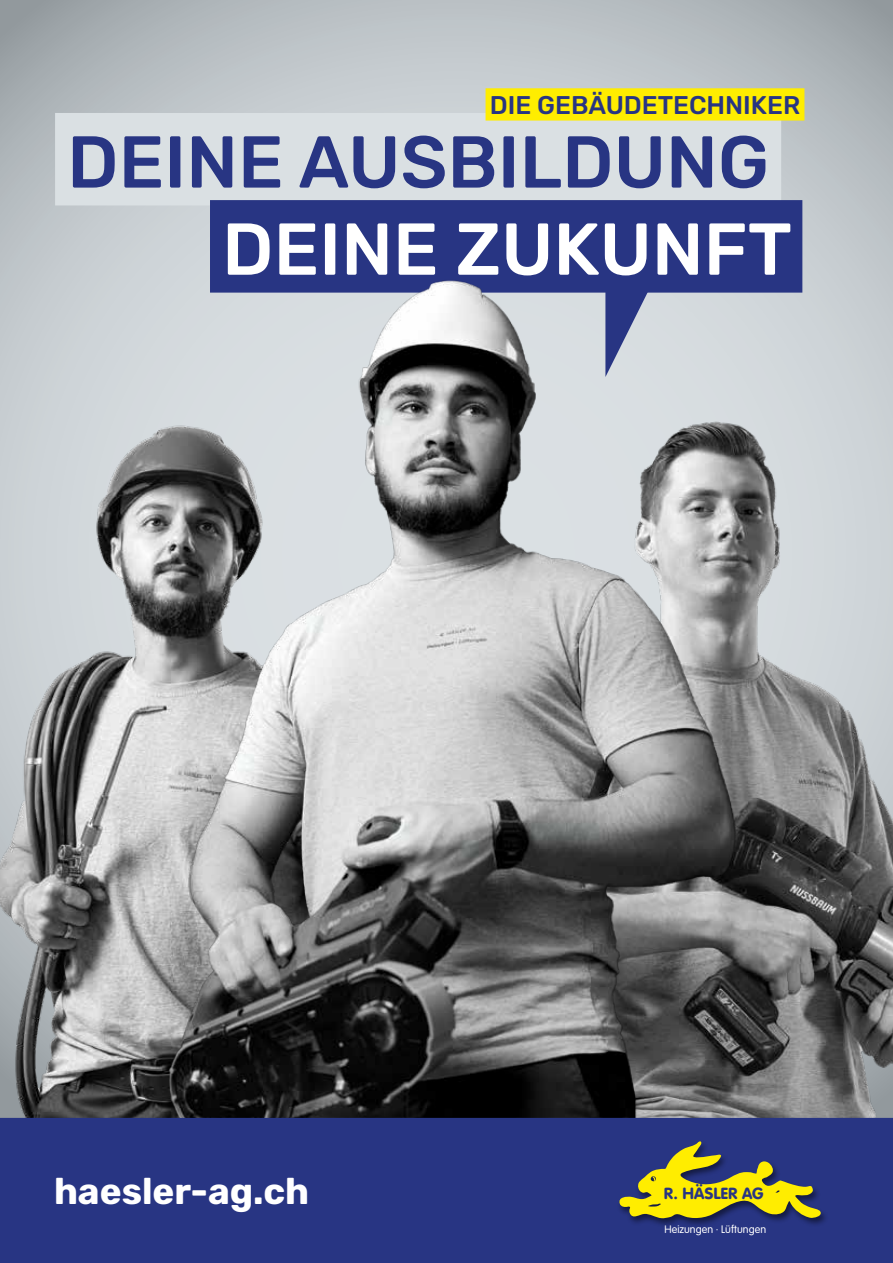
<style>
.page{position:relative;width:893px;height:1263px;background:#fff}
.page>*{position:absolute;margin:0;border:0;box-sizing:border-box;transform-origin:0 0}
.t1{font:500 73.35px "Rubik";color:#283583}
.t2{font:500 73.35px "Rubik";color:#fff}
.t3{font:700 36.9px "Rubik";color:#fff}
.t4{font:500 25.65px "Rubik";color:#283583}
.t5{font:16.95px "VAG Rundschrift D";color:#283583}
.t6{font:300 11.55px "VAG Rundschrift D";color:#fff}
</style>
<div class="page">
<svg style="left:0;top:0;width:893px;height:405px;background:#bdc3c7"></svg>
<div style="left:55px;top:113px;width:726px;height:92px;background:#dae0e3"></div>
<div style="left:210px;top:200px;width:592px;height:93px;background:#283583"></div>
<img style="left:0;top:403px;width:168px;height:715px">
<img style="left:744px;top:405px;width:149px;height:713px">
<img style="left:168px;top:271px;width:576px;height:847px">
<div style="left:0;top:1118px;width:893px;height:145px;background:#283583"></div>
<div style="left:486px;top:88px;width:318px;height:33px;background:#ffed00"></div>
<div style="left:617px;top:1140px;width:212px;height:88px;background:#000;opacity:.5"></div>
<svg style="left:619px;top:1140px;width:202px;height:80px;background:#818046"></svg>
<p class="t4" style="left:490px;top:86px;width:312px">DIE GEBÄUDETECHNIKER</p>
<h1 class="t1" style="left:67px;top:108px;width:703px">DEINE AUSBILDUNG</h1>
<h1 class="t2" style="left:222px;top:195px;width:571px">DEINE ZUKUNFT</h1>
<h2 class="t3" style="left:54px;top:1170px;width:257px">haesler-ag.ch</h2>
<p class="t5" style="left:664px;top:1183px;width:101px">R. HÄSLER AG</p>
<p class="t6" style="left:665px;top:1223px;width:103px">Heizungen · Lüftungen</p>
</div>
